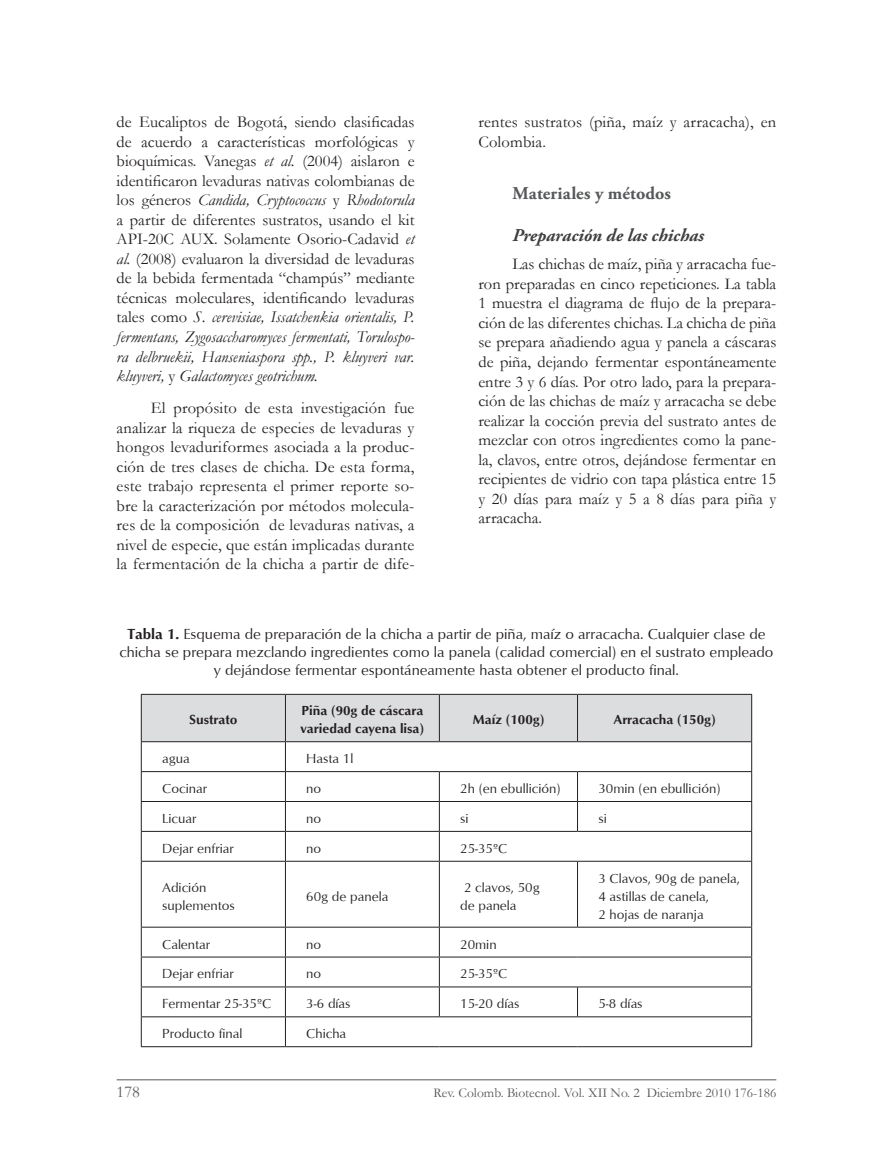
<style>
.page{position:relative;width:893px;height:1169px;background:#fff}
.page>*{position:absolute;margin:0;border:0;box-sizing:border-box;transform-origin:0 0}
.t1{font:italic 700 18px "Adobe Garamond Pro";color:#3e3e3f}
.t2{font:700 18px "Adobe Garamond Pro";letter-spacing:.005em;color:#57585a}
.t3{font:16.5px/19.5px "Garamond";color:#231f20;text-align:justify}
.t4{font:16.5px "Garamond";color:#57585a}
.t5{font:15px/18px "Optimum";color:#231f20;text-align:center}
.t6{font:13.5px/18px "Optimum";color:#231f20}
.t7{font:700 13.5px/18px "Optimum";color:#231f20}
.t8{font:13.5px "Garamond";color:#57585a}
.s1{font-style:italic}
.s2{font-weight:700}
</style>
<div class="page">
<hr style="left:117px;top:1079px;width:659px;height:1px;background:#57585a">
<svg style="left:141px;top:694px;width:611px;height:137px"></svg>
<hr style="left:141px;top:831px;width:144px;height:1px;background:#231f20">
<hr style="left:141px;top:831px;width:1px;height:30px;background:#231f20">
<hr style="left:285px;top:831px;width:154px;height:1px;background:#231f20">
<hr style="left:285px;top:831px;width:1px;height:30px;background:#231f20">
<hr style="left:439px;top:831px;width:138px;height:1px;background:#231f20">
<hr style="left:439px;top:831px;width:1px;height:30px;background:#231f20">
<hr style="left:577px;top:831px;width:174px;height:1px;background:#231f20">
<hr style="left:751px;top:831px;width:1px;height:30px;background:#231f20">
<hr style="left:141px;top:861px;width:144px;height:1px;background:#231f20">
<hr style="left:141px;top:861px;width:1px;height:65px;background:#231f20">
<hr style="left:285px;top:861px;width:154px;height:1px;background:#231f20">
<hr style="left:285px;top:861px;width:1px;height:65px;background:#231f20">
<hr style="left:439px;top:861px;width:138px;height:1px;background:#231f20">
<hr style="left:439px;top:861px;width:1px;height:65px;background:#231f20">
<hr style="left:577px;top:861px;width:174px;height:1px;background:#231f20">
<hr style="left:577px;top:861px;width:1px;height:65px;background:#231f20">
<hr style="left:751px;top:861px;width:1px;height:65px;background:#231f20">
<hr style="left:141px;top:926px;width:144px;height:1px;background:#231f20">
<hr style="left:285px;top:926px;width:154px;height:1px;background:#231f20">
<hr style="left:439px;top:926px;width:138px;height:1px;background:#231f20">
<hr style="left:577px;top:926px;width:174px;height:1px;background:#231f20">
<hr style="left:141px;top:956px;width:144px;height:1px;background:#231f20">
<hr style="left:285px;top:956px;width:154px;height:1px;background:#231f20">
<hr style="left:439px;top:956px;width:138px;height:1px;background:#231f20">
<hr style="left:577px;top:956px;width:174px;height:1px;background:#231f20">
<hr style="left:141px;top:986px;width:144px;height:1px;background:#231f20">
<hr style="left:285px;top:986px;width:154px;height:1px;background:#231f20">
<hr style="left:439px;top:986px;width:138px;height:1px;background:#231f20">
<svg style="left:439px;top:927px;width:1px;height:89px"></svg>
<hr style="left:577px;top:986px;width:174px;height:1px;background:#231f20">
<svg style="left:577px;top:987px;width:1px;height:29px"></svg>
<hr style="left:141px;top:1016px;width:144px;height:1px;background:#231f20">
<svg style="left:141px;top:927px;width:1px;height:119px"></svg>
<hr style="left:285px;top:1016px;width:154px;height:1px;background:#231f20">
<svg style="left:285px;top:927px;width:1px;height:119px"></svg>
<hr style="left:439px;top:1016px;width:138px;height:1px;background:#231f20">
<hr style="left:577px;top:1016px;width:174px;height:1px;background:#231f20">
<svg style="left:751px;top:927px;width:1px;height:119px"></svg>
<hr style="left:141px;top:1046px;width:144px;height:1px;background:#231f20">
<hr style="left:285px;top:1046px;width:154px;height:1px;background:#231f20">
<hr style="left:439px;top:1046px;width:138px;height:1px;background:#231f20">
<hr style="left:577px;top:1046px;width:174px;height:1px;background:#231f20">
<p class="t3" style="left:117px;top:112px;width:299px">de Eucaliptos de Bogotá, siendo clasificadas de acuerdo a características morfológicas y bioquímicas. Vanegas <span class="s1">et al.</span> (2004) aislaron e identificaron levaduras nativas colombianas de los géneros <span class="s1">Candida, Cryptococcus</span> y <span class="s1">Rhodotorula </span>a partir de diferentes sustratos, usando el kit API-20C AUX. Solamente Osorio-Cadavid <span class="s1">et al.</span> (2008) evaluaron la diversidad de levaduras de la bebida fermentada “champús” mediante técnicas moleculares, identificando levaduras tales como <span class="s1">S. cerevisiae, Issatchenkia orientalis, P. fermentans, Zygosaccharomyces fermentati, Torulospo&shy;ra delbruekii, Hanseniaspora spp., P. kluyveri var. kluyveri,</span> y <span class="s1">Galactomyces geotrichum.</span></p>
<p class="t3" style="left:117px;top:398px;width:299px;text-indent:34px">El propósito de esta investigación fue analizar la riqueza de especies de levaduras y hongos levaduriformes asociada a la produc&shy;ción de tres clases de chicha. De esta forma, este trabajo representa el primer reporte so&shy;bre la caracterización por métodos molecula&shy;res de la composición de levaduras nativas, a nivel de especie, que están implicadas durante la fermentación de la chicha a partir de dife-</p>
<p class="t3" style="left:478px;top:112px;width:299px">rentes sustratos (piña, maíz y arracacha), en<br>Colombia.</p>
<p class="t2" style="left:512px;top:183px;width:160px">Materiales y métodos</p>
<p class="t1" style="left:512px;top:225px;width:193px">Preparación de las chichas</p>
<p class="t3" style="left:478px;top:254px;width:299px;text-indent:34px">Las chichas de maíz, piña y arracacha fue&shy;ron preparadas en cinco repeticiones. La tabla 1 muestra el diagrama de flujo de la prepara&shy;ción de las diferentes chichas. La chicha de piña se prepara añadiendo agua y panela a cáscaras de piña, dejando fermentar espontáneamente entre 3 y 6 días. Por otro lado, para la prepara&shy;ción de las chichas de maíz y arracacha se debe realizar la cocción previa del sustrato antes de mezclar con otros ingredientes como la pane&shy;la, clavos, entre otros, dejándose fermentar en recipientes de vidrio con tapa plástica entre 15 y 20 días para maíz y 5 a 8 días para piña y arracacha.</p>
<p class="t5" style="left:119px;top:625px;width:655px"><span class="s2">Tabla 1.</span> Esquema de preparación de la chicha a partir de piña, maíz o arracacha. Cualquier clase de chicha se prepara mezclando ingredientes como la panela (calidad comercial) en el sustrato empleado y dejándose fermentar espontáneamente hasta obtener el producto final.</p>
<p class="t7" style="left:189px;top:710px;width:50px">Sustrato</p>
<p class="t7" style="left:300px;top:701px;width:125px">Piña (90g de cáscara variedad cayena lisa)</p>
<p class="t7" style="left:472px;top:710px;width:74px">Maíz (100g)</p>
<p class="t7" style="left:613px;top:710px;width:104px">Arracacha (150g)</p>
<p class="t6" style="left:162px;top:749px;width:29px">agua</p>
<p class="t6" style="left:306px;top:749px;width:49px">Hasta 1l</p>
<p class="t6" style="left:162px;top:779px;width:46px">Cocinar</p>
<p class="t6" style="left:306px;top:779px;width:17px">no</p>
<p class="t6" style="left:460px;top:779px;width:102px">2h (en ebullición)</p>
<p class="t6" style="left:598px;top:779px;width:123px">30min (en ebullición)</p>
<p class="t6" style="left:162px;top:809px;width:36px">Licuar</p>
<p class="t6" style="left:306px;top:809px;width:17px">no</p>
<p class="t6" style="left:460px;top:809px;width:10px">si</p>
<p class="t6" style="left:598px;top:809px;width:10px">si</p>
<p class="t6" style="left:162px;top:839px;width:73px">Dejar enfriar</p>
<p class="t6" style="left:306px;top:839px;width:17px">no</p>
<p class="t6" style="left:460px;top:839px;width:49px">25-35ºC</p>
<p class="t6" style="left:162px;top:878px;width:74px">Adición suplementos</p>
<p class="t6" style="left:306px;top:887px;width:83px">60g de panela</p>
<p class="t6" style="left:460px;top:878px;width:81px">2 clavos, 50g de panela</p>
<p class="t6" style="left:598px;top:869px;width:143px">3 Clavos, 90g de panela,<br>4 astillas de canela,<br>2 hojas de naranja</p>
<p class="t6" style="left:162px;top:934px;width:50px">Calentar</p>
<p class="t6" style="left:306px;top:934px;width:17px">no</p>
<p class="t6" style="left:460px;top:934px;width:38px">20min</p>
<p class="t6" style="left:162px;top:964px;width:73px">Dejar enfriar</p>
<p class="t6" style="left:306px;top:964px;width:17px">no</p>
<p class="t6" style="left:460px;top:964px;width:49px">25-35ºC</p>
<p class="t6" style="left:162px;top:994px;width:111px">Fermentar 25-35ºC</p>
<p class="t6" style="left:306px;top:994px;width:46px">3-6 días</p>
<p class="t6" style="left:460px;top:994px;width:61px">15-20 días</p>
<p class="t6" style="left:598px;top:994px;width:46px">5-8 días</p>
<p class="t6" style="left:162px;top:1024px;width:82px">Producto final</p>
<p class="t6" style="left:306px;top:1024px;width:41px">Chicha</p>
<p class="t4" style="left:117px;top:1080px;width:25px">178</p>
<p class="t8" style="left:433px;top:1083px;width:344px">Rev. Colomb. Biotecnol. Vol. XII No. 2 Diciembre 2010 176-186</p>
</div>
